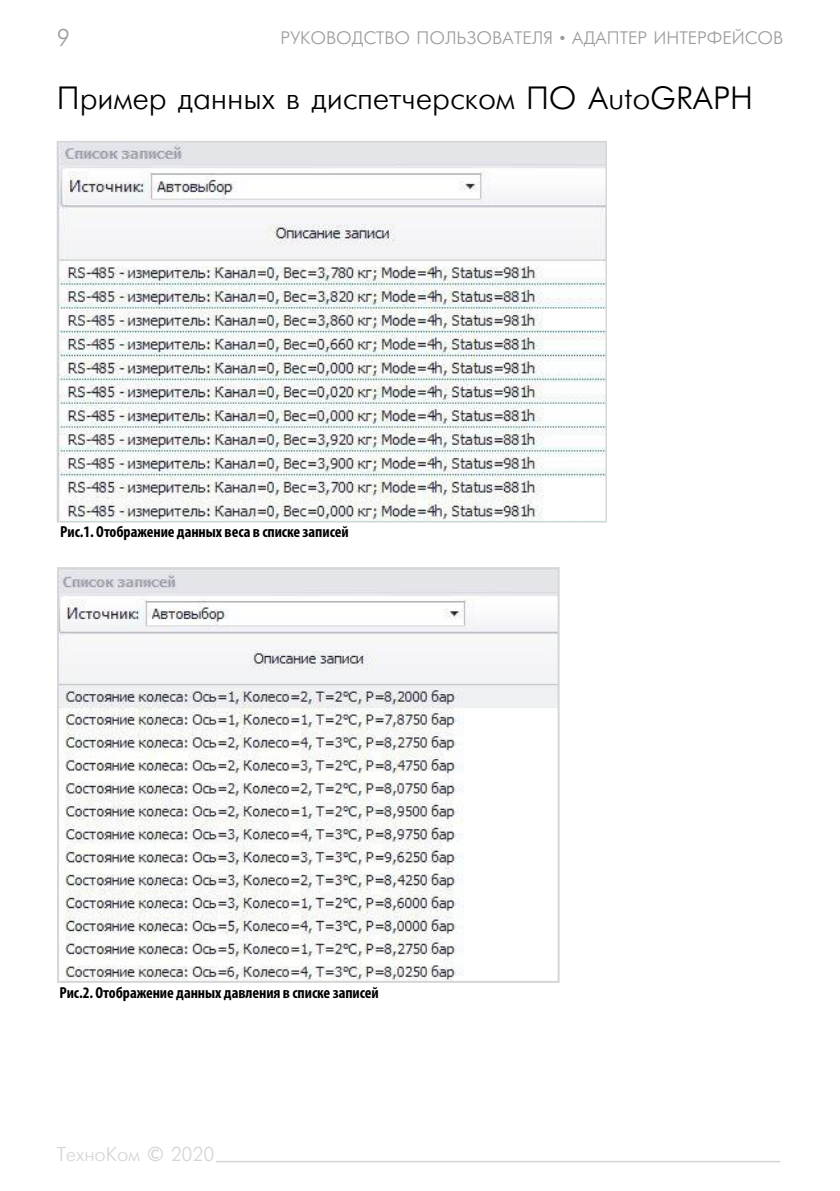
<style>
.page{position:relative;width:840px;height:1191px;background:#fff}
.page>*{position:absolute;margin:0;border:0;box-sizing:border-box;transform-origin:0 0}
.t1{font:32px "Futuris Cyrillic";letter-spacing:-.005em;color:#000}
.t2{font:24px "Futuris Cyrillic";color:#9d9d9c}
.t3{font:20px "Futuris Cyrillic";letter-spacing:-.005em;color:#d6d6d6}
.t4{font:18px "Futuris Cyrillic";color:#9d9d9c}
.t5{font:700 condensed 16px "Myriad Pro";letter-spacing:-.005em;color:#000}
</style>
<div class="page">
<hr style="left:216px;top:1160px;width:563px;height:2px;background:#d6d6d6">
<img style="left:60px;top:144px;width:543px;height:375px">
<div style="left:57px;top:141px;width:549px;height:381px;border:2px solid #d6d6d6"></div>
<img style="left:60px;top:570px;width:496px;height:409px">
<div style="left:57px;top:567px;width:502px;height:415px;border:2px solid #d6d6d6"></div>
<h2 class="t2" style="left:57px;top:26px;width:15px">9</h2>
<p class="t4" style="left:280px;top:29px;width:504px">РУКОВОДСТВО ПОЛЬЗОВАТЕЛЯ • АДАПТЕР ИНТЕРФЕЙСОВ</p>
<h1 class="t1" style="left:57px;top:82px;width:697px">Пример данных в диспетчерском ПО AutoGRAPH</h1>
<p class="t5" style="left:60px;top:522px;width:290px">Рис.1. Отображение данных веса в списке записей</p>
<p class="t5" style="left:59px;top:982px;width:320px">Рис.2. Отображение данных давления в списке записей</p>
<p class="t3" style="left:57px;top:1143px;width:159px">ТехноKом © 2020</p>
</div>
